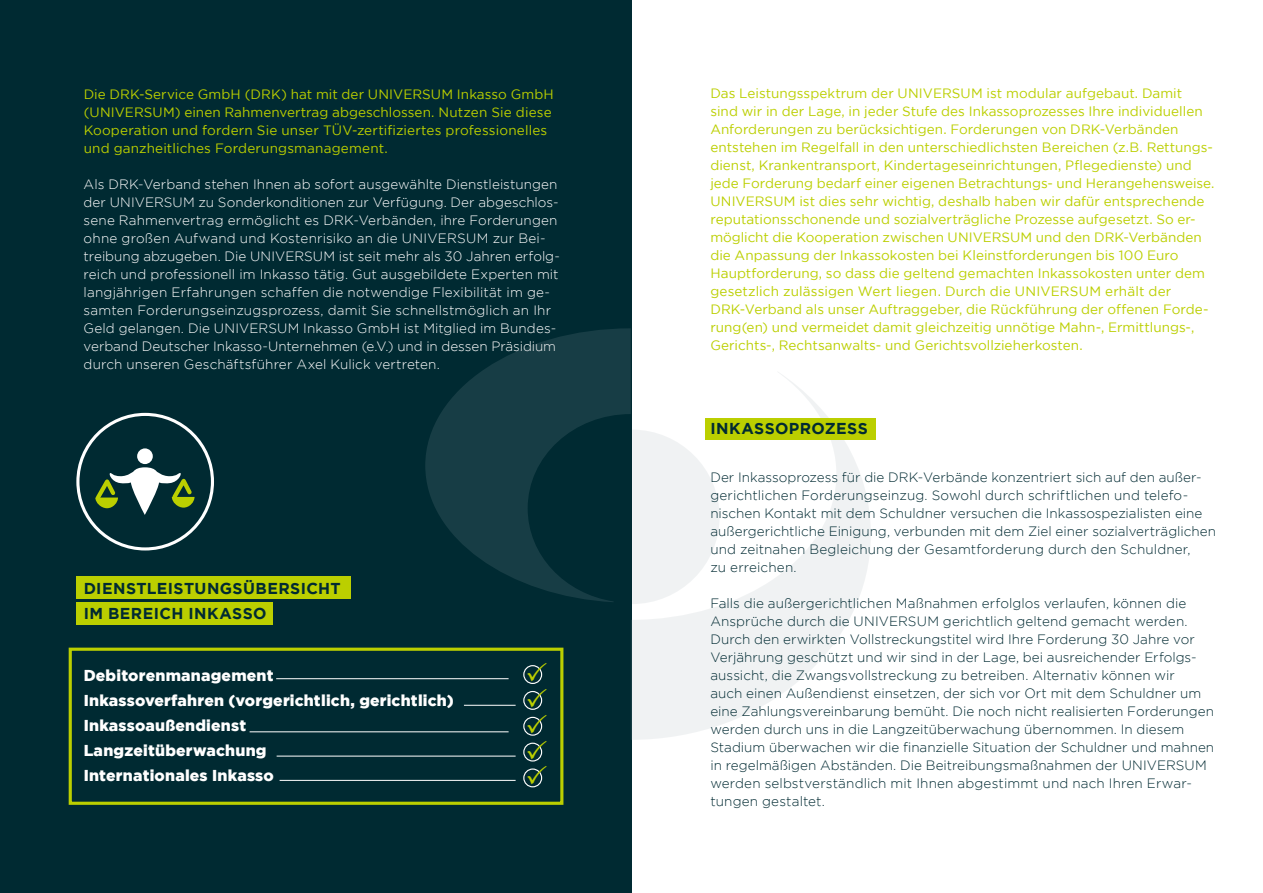
<style>
.page{position:relative;width:1263px;height:893px;background:#fff}
.page>*{position:absolute;margin:0;border:0;box-sizing:border-box;transform-origin:0 0}
.t1{font:900 15.75px/25.2px "Gotham";letter-spacing:.015em;color:#fff}
.t2{font:700 15.75px/25.5px "Gotham";letter-spacing:.025em;color:#002a32}
.t3{font:13.5px/18px "Gotham";letter-spacing:.005em;color:#bbcf00}
.t4{font:300 13.5px/18px "Gotham";color:#002a32}
.t5{font:300 13.5px/18px "Gotham";letter-spacing:.005em;color:#fff}
</style>
<div class="page">
<div style="left:0;top:0;width:631px;height:893px;background:#002a32"></div>
<div style="left:76px;top:577px;width:275px;height:22px;background:#bbcf00"></div>
<div style="left:76px;top:603px;width:197px;height:22px;background:#bbcf00"></div>
<div style="left:69px;top:648px;width:494px;height:157px;border:3px solid #bbcf00"></div>
<div style="left:523px;top:743px;width:19px;height:18px;border:1px solid #fff;border-radius:50%"></div>
<div style="left:523px;top:768px;width:19px;height:19px;border:1px solid #fff;border-radius:50%"></div>
<hr style="left:250px;top:731px;width:259px;height:1px;background:#fff">
<hr style="left:277px;top:756px;width:239px;height:1px;background:#fff">
<hr style="left:276px;top:678px;width:233px;height:1px;background:#fff">
<hr style="left:280px;top:780px;width:236px;height:1px;background:#fff">
<div style="left:76px;top:413px;width:138px;height:137px;border:3px solid #fff;border-radius:50%"></div>
<div style="left:137px;top:448px;width:16px;height:16px;background:#fff;border-radius:50%"></div>
<svg style="left:95px;top:467px;width:100px;height:48px"></svg>
<svg style="left:425px;top:328px;width:446px;height:412px"></svg>
<svg style="left:632px;top:430px;width:88px;height:174px"></svg>
<div style="left:705px;top:418px;width:170px;height:22px;background:#bbcf00"></div>
<svg style="left:527px;top:688px;width:19px;height:19px"></svg>
<svg style="left:527px;top:662px;width:19px;height:19px"></svg>
<svg style="left:527px;top:714px;width:19px;height:19px"></svg>
<svg style="left:527px;top:739px;width:19px;height:20px"></svg>
<svg style="left:527px;top:768px;width:16px;height:16px"></svg>
<p class="t3" style="left:84px;top:85px;width:472px">Die DRK-Service GmbH (DRK) hat mit der UNIVERSUM Inkasso GmbH (UNIVERSUM) einen Rahmenvertrag abgeschlossen. Nutzen Sie diese Kooperation und fordern Sie unser TÜV-zertifiziertes professionelles und ganzheitliches Forderungsmanagement.</p>
<p class="t5" style="left:84px;top:175px;width:478px">Als DRK-Verband stehen Ihnen ab sofort ausgewählte Dienstleistungen der UNIVERSUM zu Sonderkonditionen zur Verfügung. Der abgeschlos&shy;sene Rahmenvertrag ermöglicht es DRK-Verbänden, ihre Forderungen ohne großen Aufwand und Kostenrisiko an die UNIVERSUM zur Bei&shy;treibung abzugeben. Die UNIVERSUM ist seit mehr als 30 Jahren erfolg&shy;reich und professionell im Inkasso tätig. Gut ausgebildete Experten mit langjährigen Erfahrungen schaffen die notwendige Flexibilität im ge&shy;samten Forderungseinzugsprozess, damit Sie schnellstmöglich an Ihr Geld gelangen. Die UNIVERSUM Inkasso GmbH ist Mitglied im Bundes&shy;verband Deutscher Inkasso-Unternehmen (e.V.) und in dessen Präsidium durch unseren Geschäftsführer Axel Kulick vertreten.</p>
<p class="t2" style="left:84px;top:575px;width:259px">DIENSTLEISTUNGSÜBERSICHT<br>IM BEREICH INKASSO</p>
<p class="t1" style="left:84px;top:662px;width:372px">Debitorenmanagement<br>Inkassoverfahren (vorgerichtlich, gerichtlich)<br>Inkassoaußendienst<br>Langzeitüberwachung<br>Internationales Inkasso</p>
<p class="t3" style="left:710px;top:84px;width:506px">Das Leistungsspektrum der UNIVERSUM ist modular aufgebaut. Damit<br>sind wir in der Lage, in jeder Stufe des Inkassoprozesses Ihre individuellen Anforderungen zu berücksichtigen. Forderungen von DRK-Verbänden entstehen im Regelfall in den unterschiedlichsten Bereichen (z.B. Rettungs&shy;dienst, Krankentransport, Kindertageseinrichtungen, Pflegedienste) und jede Forderung bedarf einer eigenen Betrachtungs- und Herangehensweise.<br>UNIVERSUM ist dies sehr wichtig, deshalb haben wir dafür entsprechende reputationsschonende und sozialverträgliche Prozesse aufgesetzt. So er&shy;möglicht die Kooperation zwischen UNIVERSUM und den DRK-Verbänden die Anpassung der Inkassokosten bei Kleinstforderungen bis 100 Euro Hauptforderung, so dass die geltend gemachten Inkassokosten unter dem gesetzlich zulässigen Wert liegen. Durch die UNIVERSUM erhält der DRK-Verband als unser Auftraggeber, die Rückführung der offenen Forde&shy;rung(en) und vermeidet damit gleichzeitig unnötige Mahn-, Ermittlungs-, Gerichts-, Rechtsanwalts- und Gerichtsvollzieherkosten.</p>
<p class="t2" style="left:710px;top:416px;width:159px">INKASSOPROZESS</p>
<p class="t4" style="left:710px;top:468px;width:507px">Der Inkassoprozess für die DRK-Verbände konzentriert sich auf den außer&shy;gerichtlichen Forderungseinzug. Sowohl durch schriftlichen und telefo&shy;nischen Kontakt mit dem Schuldner versuchen die Inkassospezialisten eine außergerichtliche Einigung, verbunden mit dem Ziel einer sozialverträglichen und zeitnahen Begleichung der Gesamtforderung durch den Schuldner,<br>zu erreichen.</p>
<p class="t4" style="left:710px;top:594px;width:505px">Falls die außergerichtlichen Maßnahmen erfolglos verlaufen, können die Ansprüche durch die UNIVERSUM gerichtlich geltend gemacht werden.<br>Durch den erwirkten Vollstreckungstitel wird Ihre Forderung 30 Jahre vor Verjährung geschützt und wir sind in der Lage, bei ausreichender Erfolgs&shy;aussicht, die Zwangsvollstreckung zu betreiben. Alternativ können wir<br>auch einen Außendienst einsetzen, der sich vor Ort mit dem Schuldner um eine Zahlungsvereinbarung bemüht. Die noch nicht realisierten Forderungen werden durch uns in die Langzeitüberwachung übernommen. In diesem Stadium überwachen wir die finanzielle Situation der Schuldner und mahnen in regelmäßigen Abständen. Die Beitreibungsmaßnahmen der UNIVERSUM werden selbstverständlich mit Ihnen abgestimmt und nach Ihren Erwar&shy;tungen gestaltet.</p>
</div>
